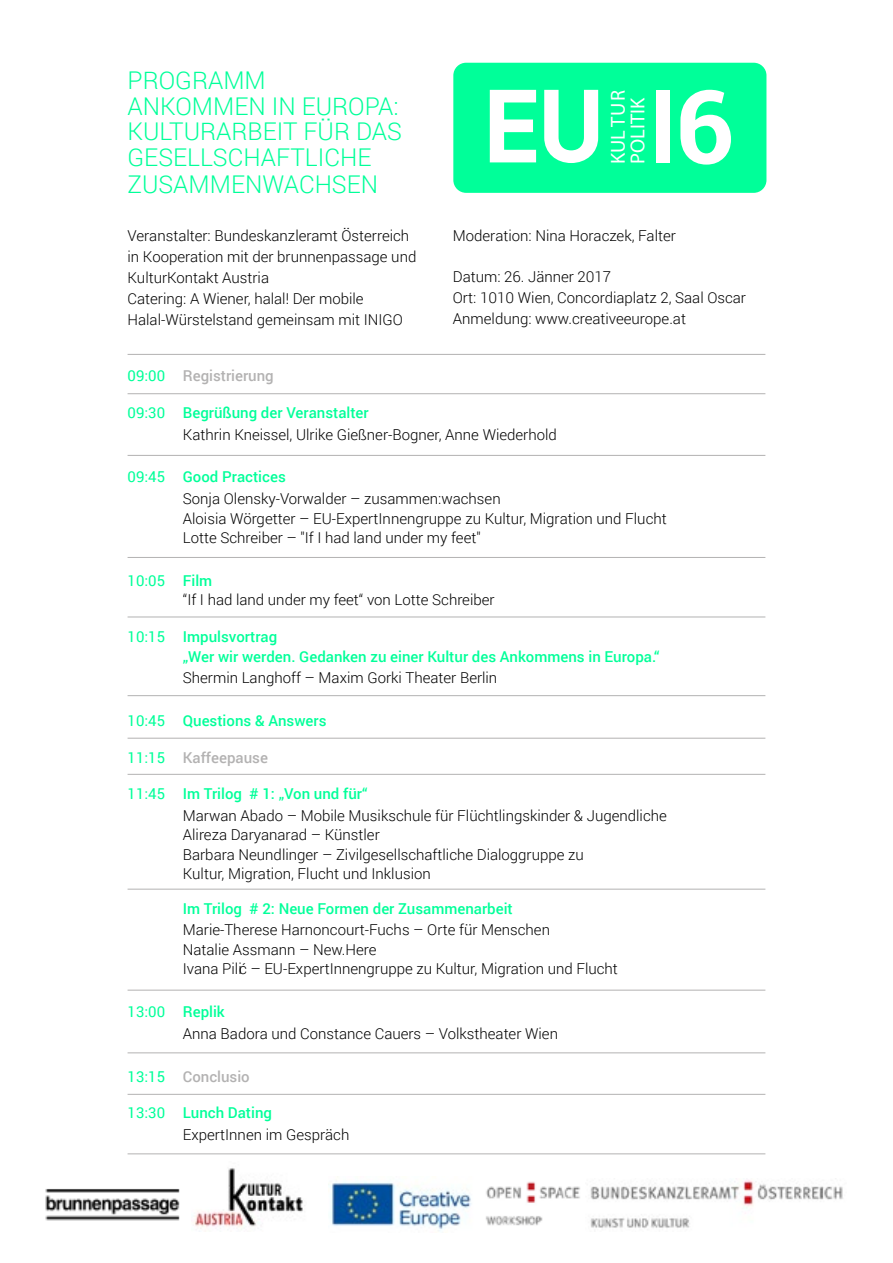
<style>
.page{position:relative;width:893px;height:1263px;background:#fff}
.page>*{position:absolute;margin:0;border:0;box-sizing:border-box;transform-origin:0 0}
.t1{font:700 102.3px "Roboto";color:#fff}
.H2_Programm{font:300 24.45px/26px "Roboto";color:#0f9}
.t2{font:20.25px/19.6px "Myriad Pro";color:#fff}
.P_Prog_Beitrag{font:300 15px/19.5px "Roboto";color:#000}
.P_Veranstalter{font:300 15px/21px "Roboto";color:#000}
.P_Programm{font:500 15px/19.5px "Roboto";color:#0f9}
.P_Programm-2{font:300 15px/19.5px "Roboto";color:#000}
.P_Programm-3{font:500 15px "Roboto";color:#b3b2b2}
.s1{font-weight:400;color:#0f9}
.s2{font-weight:400}
.s3{font-weight:500;color:#0f9}
</style>
<div class="page">
<div style="left:453px;top:63px;width:313px;height:130px;background:#0f9;border-radius:13px"></div>
<div style="left:656px;top:90px;width:14px;height:73px;background:#fff"></div>
<svg style="left:544px;top:90px;width:54px;height:73px"></svg>
<svg style="left:490px;top:90px;width:46px;height:72px"></svg>
<hr style="left:128px;top:354px;width:637px;height:1px;background:#b3b2b2">
<hr style="left:128px;top:393px;width:637px;height:1px;background:#b3b2b2">
<hr style="left:128px;top:455px;width:637px;height:1px;background:#b3b2b2">
<hr style="left:128px;top:557px;width:637px;height:1px;background:#b3b2b2">
<hr style="left:128px;top:617px;width:637px;height:1px;background:#b3b2b2">
<hr style="left:128px;top:695px;width:637px;height:1px;background:#b3b2b2">
<hr style="left:128px;top:738px;width:637px;height:1px;background:#b3b2b2">
<hr style="left:128px;top:774px;width:637px;height:1px;background:#b3b2b2">
<hr style="left:128px;top:889px;width:637px;height:1px;background:#b3b2b2">
<hr style="left:128px;top:990px;width:637px;height:1px;background:#b3b2b2">
<hr style="left:128px;top:1052px;width:637px;height:1px;background:#b3b2b2">
<hr style="left:128px;top:1094px;width:637px;height:1px;background:#b3b2b2">
<hr style="left:128px;top:1153px;width:637px;height:1px;background:#b3b2b2">
<img style="left:45px;top:1189px;width:135px;height:32px">
<img style="left:191px;top:1168px;width:112px;height:61px">
<img style="left:330px;top:1181px;width:142px;height:50px">
<img style="left:590px;top:1180px;width:253px;height:48px">
<img style="left:486px;top:1181px;width:94px;height:45px">
<h2 class="H2_Programm" style="left:128px;top:67px;width:276px">PROGRAMM<br>ANKOMMEN IN EUROPA:<br>KULTURARBEIT FÜR DAS<br>GESELLSCHAFTLICHE<br>ZUSAMMENWACHSEN</h2>
<p class="P_Veranstalter" style="left:128px;top:225px;width:290px">Veranstalter: Bundeskanzleramt Österreich in Kooperation mit der brunnenpassage und<br>KulturKontakt Austria</p>
<p class="P_Veranstalter" style="left:128px;top:288px;width:277px">Catering: A Wiener, halal! Der mobile<br>Halal-Würstelstand gemeinsam mit INIGO</p>
<h3 class="t2" style="left:608px;top:164px;width:75px;rotate:-90deg">KUL TUR<br>POLITIK</h3>
<h1 class="t1" style="left:675px;top:55px;width:60px">6</h1>
<p class="P_Veranstalter" style="left:453px;top:225px;width:225px">Moderation: Nina Horaczek, Falter</p>
<p class="P_Veranstalter" style="left:453px;top:266px;width:160px">Datum: 26. Jänner 2017</p>
<p class="P_Veranstalter" style="left:453px;top:287px;width:295px">Ort: 1010 Wien, Concordiaplatz 2, Saal Oscar<br>Anmeldung: www.creativeeurope.at</p>
<p class="P_Programm-3" style="left:128px;top:366px;width:148px"><span class="s1">09:00</span> Registrierung</p>
<p class="P_Programm" style="left:128px;top:402px;width:243px"><span class="s2">09:30</span> Begrüßung der Veranstalter</p>
<p class="P_Prog_Beitrag" style="left:183px;top:424px;width:376px">Kathrin Kneissel, Ulrike Gießner-Bogner, Anne Wiederhold</p>
<p class="P_Programm" style="left:128px;top:467px;width:160px"><span class="s2">09:45</span> Good Practices</p>
<p class="P_Prog_Beitrag" style="left:183px;top:488px;width:485px">Sonja Olensky-Vorwalder – zusammen:wachsen<br>Aloisia Wörgetter – EU-ExpertInnengruppe zu Kultur, Migration und Flucht<br>Lotte Schreiber – "If I had land under my feet"</p>
<p class="P_Programm-2" style="left:183px;top:570px;width:313px;text-indent:-55px"><span class="s1">10:05</span> <span class="s3">Film<br></span>“If I had land under my feet“ von Lotte Schreiber</p>
<p class="P_Programm" style="left:183px;top:626px;width:478px;text-indent:-55px"><span class="s2">10:15</span> Impulsvortrag<br>„Wer wir werden. Gedanken zu einer Kultur des Ankommens in Europa.“</p>
<p class="P_Prog_Beitrag" style="left:183px;top:667px;width:316px">Shermin Langhoff – Maxim Gorki Theater Berlin</p>
<p class="P_Programm" style="left:128px;top:710px;width:200px"><span class="s2">10:45</span> Questions &amp; Answers</p>
<p class="P_Programm-3" style="left:128px;top:747px;width:142px"><span class="s1">11:15</span> Kaffeepause</p>
<p class="P_Programm" style="left:128px;top:783px;width:242px"><span class="s2">11:45</span> Im Trilog # 1: „Von und für“</p>
<p class="P_Prog_Beitrag" style="left:183px;top:805px;width:486px">Marwan Abado – Mobile Musikschule für Flüchtlingskinder &amp; Jugendliche Alireza Daryanarad – Künstler<br>Barbara Neundlinger – Zivilgesellschaftliche Dialoggruppe zu<br>Kultur, Migration, Flucht und Inklusion</p>
<p class="P_Programm" style="left:183px;top:898px;width:331px">Im Trilog # 2: Neue Formen der Zusammenarbeit</p>
<p class="P_Prog_Beitrag" style="left:183px;top:920px;width:437px">Marie-Therese Harnoncourt-Fuchs – Orte für Menschen<br>Natalie Assmann – New.Here<br>Ivana Pili´c – EU-ExpertInnengruppe zu Kultur, Migration und Flucht</p>
<p class="P_Programm" style="left:128px;top:1001px;width:99px"><span class="s2">13:00</span> Replik</p>
<p class="P_Prog_Beitrag" style="left:183px;top:1023px;width:377px">Anna Badora und Constance Cauers – Volkstheater Wien</p>
<p class="P_Programm-3" style="left:128px;top:1066px;width:124px"><span class="s1">13:15</span> Conclusio</p>
<p class="P_Programm" style="left:128px;top:1102px;width:146px"><span class="s2">13:30</span> Lunch Dating</p>
<p class="P_Prog_Beitrag" style="left:183px;top:1124px;width:168px">ExpertInnen im Gespräch</p>
</div>
